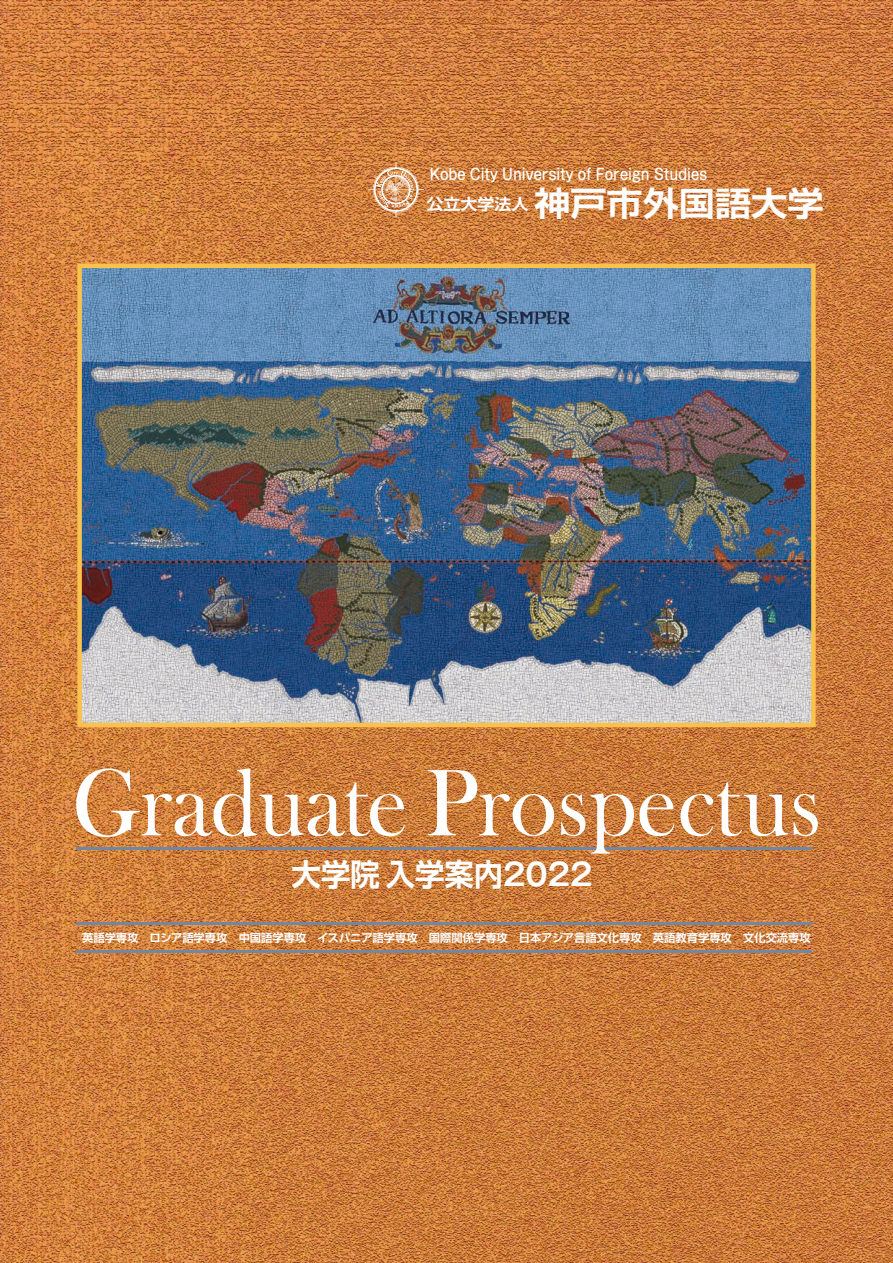
<style>
.page{position:relative;width:893px;height:1263px;background:#fff}
.page>*{position:absolute;margin:0;border:0;box-sizing:border-box;transform-origin:0 0}
.t1{font:97.8px "Bask Old Face";color:#fff;scale:.93 1}
.t2{font:700 33.45px "Shin Go Pro De";color:#fff;scale:1.08 1}
.t3{font:700 30.6px "Shin Go Pro De";color:#fff;scale:.96 1}
.t4{font:500 15.15px "Shin M Go Pro";color:#fff;scale:.86 1}
.t5{font:700 11.25px "Shin Go Pro De";color:#fff}
.s1{font-family:"Gothic MB101 Pro De"}
</style>
<div class="page">
<img style="left:0;top:0;width:893px;height:1263px">
<hr style="left:76px;top:848px;width:736px;height:2px;background:#7386a2">
<hr style="left:76px;top:950px;width:736px;height:2px;background:#7386a2">
<hr style="left:76px;top:922px;width:736px;height:2px;background:#7386a2">
<img style="left:77px;top:264px;width:739px;height:463px">
<svg style="left:368px;top:162px;width:56px;height:55px;background:#d69867"></svg>
<img style="left:394px;top:177px;width:14px;height:19px">
<h3 class="t4" style="left:430px;top:162px;width:324px">Kobe City University of Foreign Studies</h3>
<h2 class="t2" style="left:426px;top:176px;width:369px"><sup>公立大学法人</sup> 神戸市外国語大学</h2>
<h1 class="t1" style="left:72px;top:749px;width:807px">Graduate Prospectus</h1>
<h3 class="t3" style="left:292px;top:849px;width:315px">大学院入学案内<span class="s1">2022</span></h3>
<p class="t5" style="left:82px;top:929px;width:730px">英語学専攻　ロシア語学専攻　中国語学専攻　イスパニア語学専攻　国際関係学専攻　日本アジア言語文化専攻　英語教育学専攻　文化交流専攻</p>
</div>
